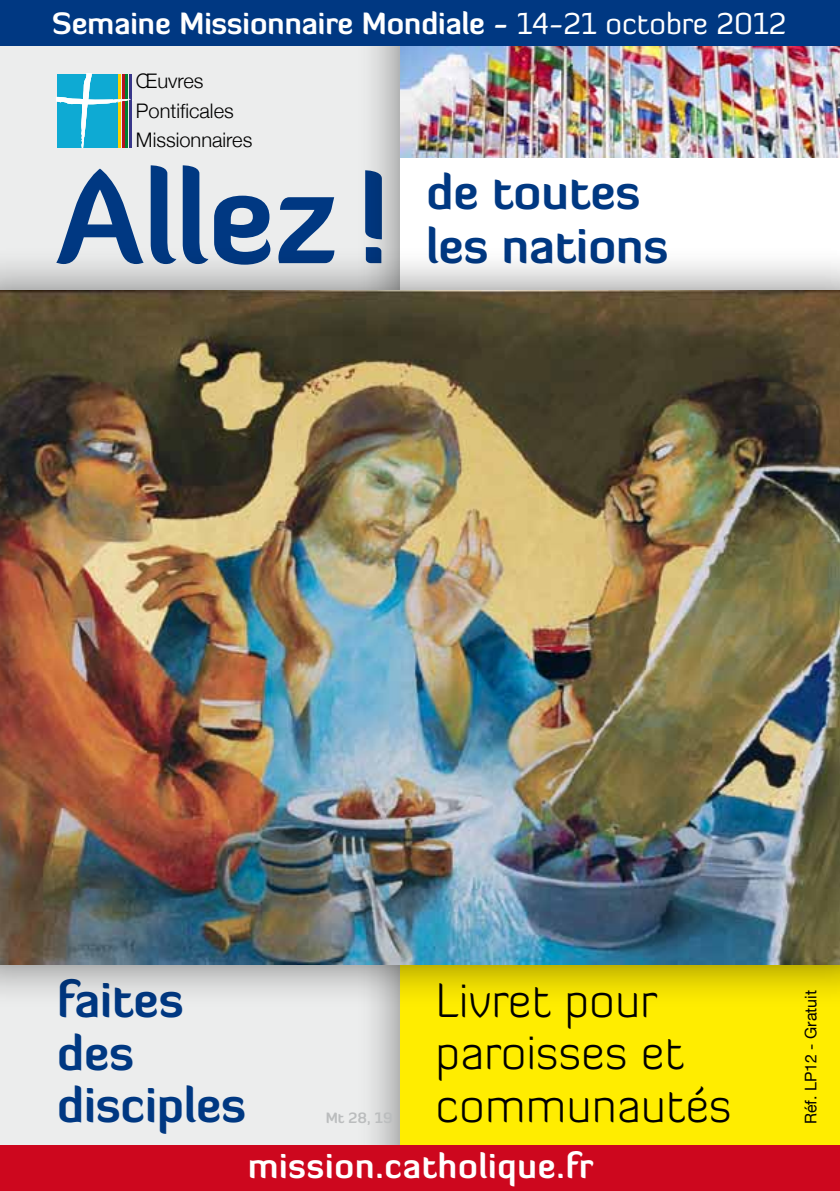
<style>
.page{position:relative;width:840px;height:1191px;background:#fff}
.page>*{position:absolute;margin:0;border:0;box-sizing:border-box;transform-origin:0 0}
.t1{font:700 128px "Diavlo";color:#003882}
.t2{font:700 48px/52.8px "Diavlo";color:#003882}
.t3{font:300 48px/52.8px "Diavlo";color:#000}
.t4{font:700 34px "Diavlo";letter-spacing:.025em;color:#fff}
.t5{font:700 30px "Diavlo";color:#fff}
.t6{font:300 20px/29.6px "Helvetica Neue";color:#000}
.t7{font:16px "Helvetica Neue";color:#000}
.t8{font:700 14.6px "Diavlo";color:#bbbdbe}
.s1{font-weight:400}
</style>
<div class="page">
<div style="left:0;top:940px;width:478px;height:251px;background:#eceded"></div>
<div style="left:0;top:0;width:440px;height:378px;background:#eceded"></div>
<div style="left:355px;top:0;width:484px;height:418px;background:#000;opacity:.5"></div>
<div style="left:400px;top:0;width:439px;height:374px;background:#fff"></div>
<svg style="left:57px;top:74px;width:76px;height:74px;background:#43abc1"></svg>
<div style="left:355px;top:857px;width:484px;height:334px;background:#000;opacity:.5"></div>
<div style="left:400px;top:902px;width:439px;height:289px;background:#ffed00"></div>
<div style="left:0;top:246px;width:839px;height:763px;background:#000;opacity:.5"></div>
<img style="left:0;top:291px;width:839px;height:674px">
<img style="left:400px;top:45px;width:439px;height:112px">
<div style="left:0;top:1145px;width:839px;height:46px;background:#cd071e"></div>
<div style="left:0;top:0;width:839px;height:45px;background:#003882"></div>
<p class="t5" style="left:52px;top:4px;width:735px">Semaine Missionnaire Mondiale - <span class="s1">14-21 octobre 2012</span></p>
<p class="t6" style="left:136px;top:66px;width:118px">Œuvres<br>Pontificales<br>Missionnaires</p>
<h1 class="t1" style="left:56px;top:136px;width:334px">Allez !</h1>
<h2 class="t2" style="left:426px;top:164px;width:243px;line-height:53.6px">de toutes les nations</h2>
<h2 class="t2" style="left:57px;top:972px;width:190px">faites des disciples</h2>
<p class="t8" style="left:325px;top:1108px;width:68px">Mt 28, 19</p>
<h2 class="t3" style="left:435px;top:973px;width:297px">Livret pour paroisses et communautés</h2>
<p class="t7" style="left:796px;top:1124px;width:135px;rotate:-90deg">Réf. LP12 - Gratuit</p>
<p class="t4" style="left:248px;top:1144px;width:346px">mission.catholique.fr</p>
</div>
